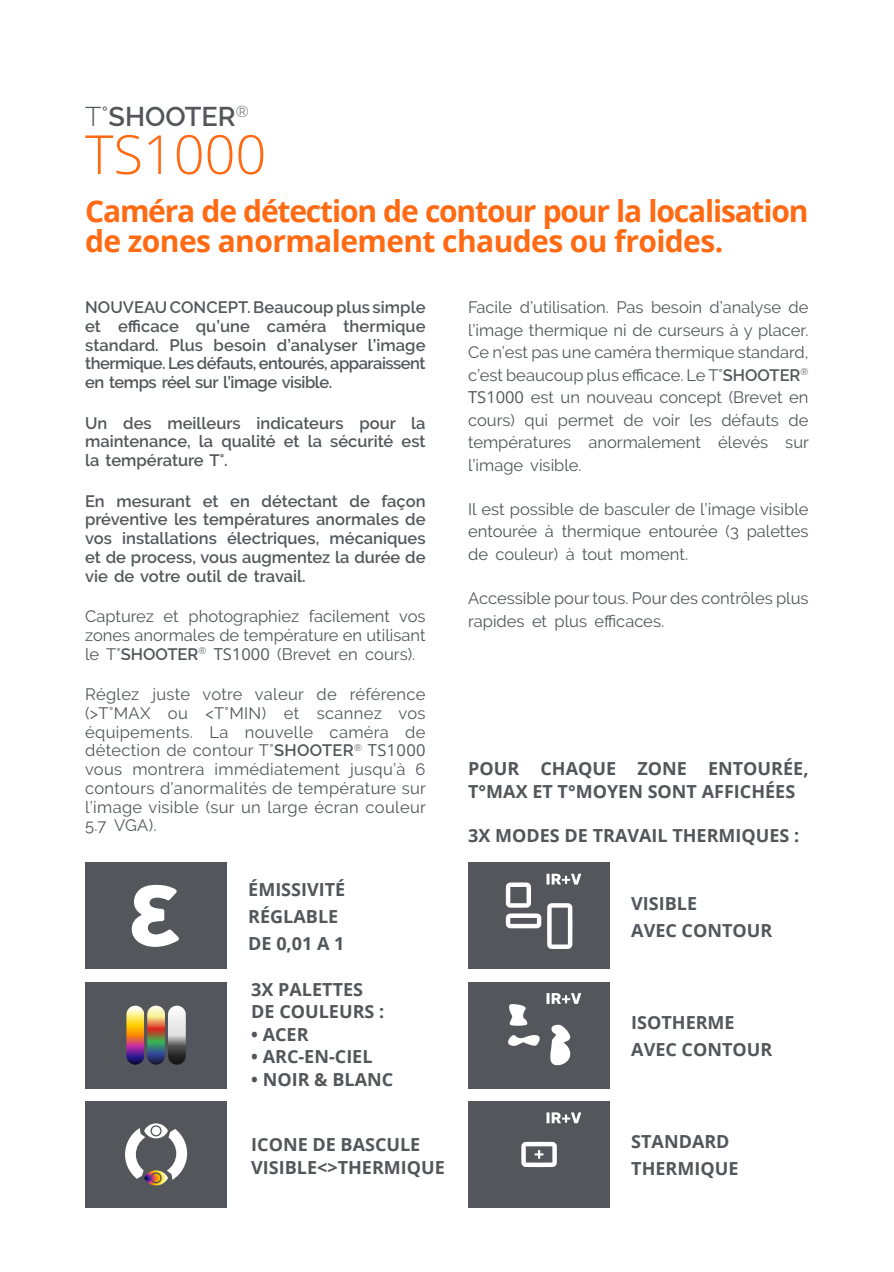
<style>
.page{position:relative;width:894px;height:1272px;background:#fff}
.page>*{position:absolute;margin:0;border:0;box-sizing:border-box;transform-origin:0 0}
.t1{font:300 54px "Open Sans";color:#ff6a13}
.t2{font:700 30px/30px "Open Sans";letter-spacing:-.04em;color:#ff6a13}
.t3{font:600 27px "Raleway";color:#53565a}
.t4{font:700 18px/27px "Open Sans";color:#53565a}
.t5{font:16.5px/22.5px "Raleway";color:#53565a;text-align:justify}
.t6{font:600 16.5px/18.8px "Raleway";letter-spacing:-.005em;color:#53565a;text-align:justify}
.s1{font-weight:300}
.s2{font-weight:600}
.s3{font-family:"Open Sans"}
</style>
<div class="page">
<div style="left:85px;top:863px;width:142px;height:106px;background:#53565a"></div>
<svg style="left:132px;top:885px;width:47px;height:62px"></svg>
<div style="left:85px;top:982px;width:142px;height:106px;background:#53565a"></div>
<svg style="left:125px;top:1004px;width:21px;height:62px"></svg>
<div style="left:123px;top:1003px;width:24px;height:65px;border:3px solid #53565a;border-radius:10px"></div>
<svg style="left:146px;top:1004px;width:20px;height:62px"></svg>
<div style="left:144px;top:1003px;width:24px;height:65px;border:3px solid #53565a;border-radius:10px"></div>
<svg style="left:166px;top:1004px;width:21px;height:62px"></svg>
<div style="left:165px;top:1003px;width:24px;height:65px;border:3px solid #53565a;border-radius:10px"></div>
<div style="left:468px;top:863px;width:141px;height:106px;background:#53565a"></div>
<svg style="left:505px;top:874px;width:76px;height:75px"></svg>
<div style="left:468px;top:1101px;width:141px;height:107px;background:#53565a"></div>
<svg style="left:521px;top:1142px;width:35px;height:25px"></svg>
<svg style="left:546px;top:1112px;width:35px;height:11px"></svg>
<div style="left:468px;top:982px;width:141px;height:106px;background:#53565a"></div>
<svg style="left:508px;top:993px;width:73px;height:73px"></svg>
<div style="left:85px;top:1101px;width:142px;height:107px;background:#53565a"></div>
<svg style="left:125px;top:1123px;width:62px;height:62px"></svg>
<h3 class="t3" style="left:85px;top:101px;width:165px"><span class="s1">T°</span>SHOOTER<sup>®</sup></h3>
<h1 class="t1" style="left:85px;top:133px;width:183px">TS1000</h1>
<h2 class="t2" style="left:85px;top:199px;width:724px">Caméra de détection de contour pour la localisation de zones anormalement chaudes ou froides.</h2>
<p class="t6" style="left:85px;top:298px;width:342px">NOUVEAU CONCEPT.Beaucoup plus simple et efficace qu’une caméra thermique standard. Plus besoin d’analyser l’image thermique. Les défauts, entourés, apparaissent en temps réel sur l’image visible.</p>
<p class="t6" style="left:85px;top:413px;width:342px">Un des meilleurs indicateurs pour la maintenance, la qualité et la sécurité est la température T°.</p>
<p class="t6" style="left:85px;top:491px;width:342px">En mesurant et en détectant de façon préventive les températures anormales de vos installations électriques, mécaniques et de process, vous augmentez la durée de vie de votre outil de travail.</p>
<p class="t5" style="left:85px;top:607px;width:342px;line-height:18.8px">Capturez et photographiez facilement vos zones anormales de température en utilisant le T°<span class="s2">SHOOTER</span><sup>®</sup> <span class="s3">TS1000</span> (Brevet en cours).</p>
<p class="t5" style="left:85px;top:685px;width:342px;line-height:18.8px">Réglez juste votre valeur de référence (&gt;T°MAX ou &lt;T°MIN) et scannez vos équipements. La nouvelle caméra de détection de contour T°<span class="s2">SHOOTER</span><sup>®</sup> <span class="s3">TS1000 </span>vous montrera immédiatement jusqu’à 6 contours d’anormalités de température sur l’image visible (sur un large écran couleur 5.7 VGA).</p>
<p class="t4" style="left:248px;top:877px;width:98px">ÉMISSIVITÉ<br>RÉGLABLE<br>DE 0,01 A 1</p>
<p class="t4" style="left:251px;top:980px;width:134px;line-height:22.5px">3X PALETTES<br>DE COULEURS :</p>
<p class="t4" style="left:251px;top:1022px;width:59px">• ACER</p>
<p class="t4" style="left:251px;top:1045px;width:123px">• ARC-EN-CIEL</p>
<p class="t4" style="left:251px;top:1067px;width:143px">• NOIR &amp; BLANC</p>
<p class="t4" style="left:251px;top:1135px;width:195px;line-height:22.5px">ICONE DE BASCULE<br>VISIBLE&lt;&gt;THERMIQUE</p>
<p class="t5" style="left:468px;top:296px;width:342px">Facile d’utilisation. Pas besoin d’analyse de l’image thermique ni de curseurs à y placer.<br>Ce n’est pas une caméra thermique standard, c’est beaucoup plus efficace. Le T°<span class="s2">SHOOTER</span><sup>® </sup><span class="s3">TS1000</span> est un nouveau concept (Brevet en cours) qui permet de voir les défauts de températures anormalement élevés sur l’image visible.</p>
<p class="t5" style="left:468px;top:498px;width:342px">Il est possible de basculer de l’image visible entourée à thermique entourée (3 palettes de couleur) à tout moment.</p>
<p class="t5" style="left:468px;top:587px;width:342px">Accessible pour tous. Pour des contrôles plus rapides et plus efficaces.</p>
<p class="t4" style="left:468px;top:759px;width:342px;line-height:22.5px">POUR CHAQUE ZONE ENTOURÉE,<br>T°MAX ET T°MOYEN SONT AFFICHÉES</p>
<p class="t4" style="left:468px;top:823px;width:332px">3X MODES DE TRAVAIL THERMIQUES :</p>
<p class="t4" style="left:631px;top:892px;width:143px">VISIBLE<br>AVEC CONTOUR</p>
<p class="t4" style="left:631px;top:1010px;width:143px">ISOTHERME<br>AVEC CONTOUR</p>
<p class="t4" style="left:631px;top:1130px;width:109px">STANDARD<br>THERMIQUE</p>
</div>
